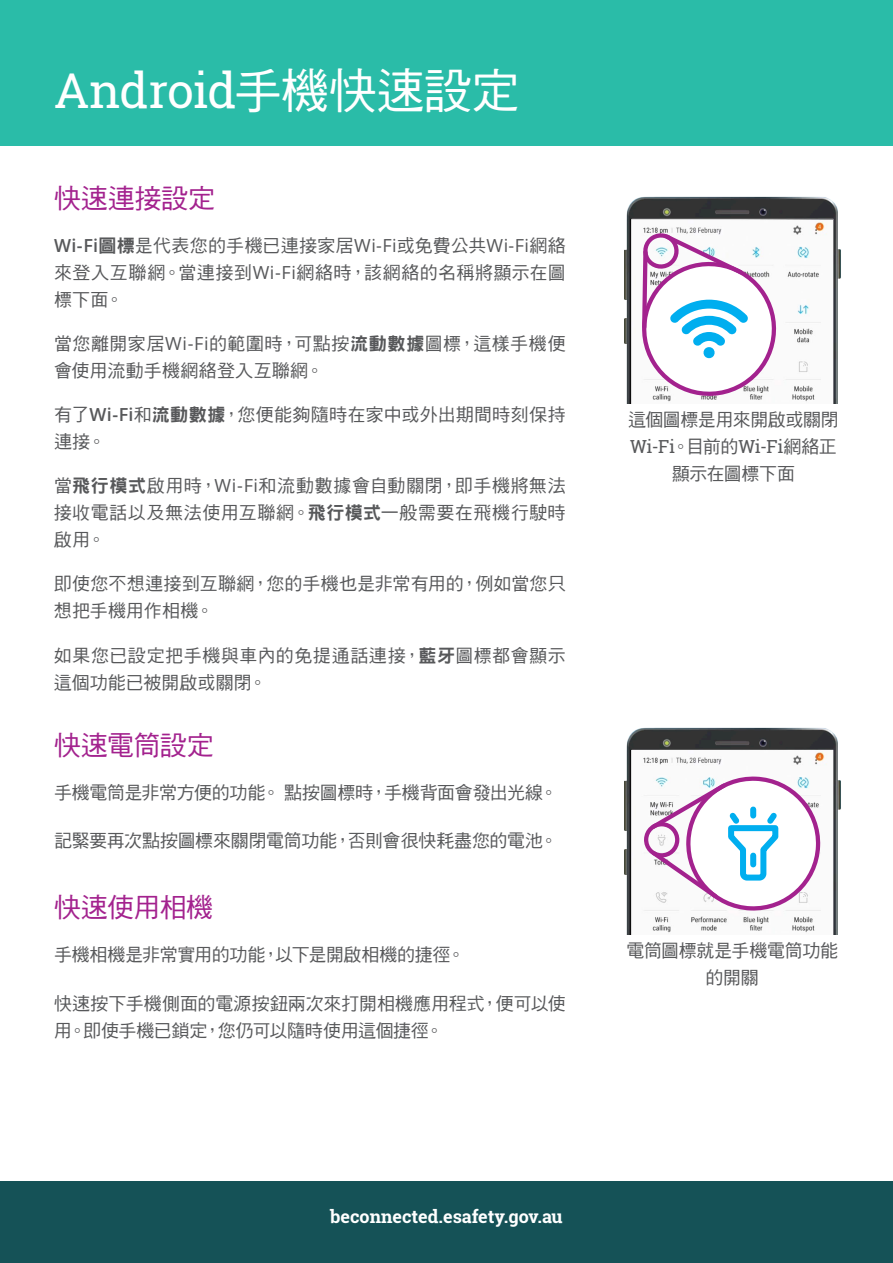
<style>
.page{position:relative;width:893px;height:1263px;background:#fff}
.page>*{position:absolute;margin:0;border:0;box-sizing:border-box;transform-origin:0 0}
.t1{font:48px "Roboto Slab";letter-spacing:-.02em;color:#fff}
.t2{font:27px "DF Hei Std W5";letter-spacing:-.015em;color:#a3228e}
.t3{font:18px/27px "DF Hei Std W5";letter-spacing:.005em;color:#57585a}
.t4{font:18px/27px "DF Hei Std W5";letter-spacing:.025em;color:#57585a}
.t5{font:18px "DF Hei Std W5";letter-spacing:-.015em;color:#57585a}
.t6{font:18px/27px "DF Hei Std W5";letter-spacing:-.02em;color:#57585a;text-align:center}
.t7{font:700 18px "Roboto Slab";color:#fff}
.t8{font:18px "Roboto Slab";letter-spacing:-.015em;color:#57585a}
.t9{font:18px "DF Hei Std W5";letter-spacing:-.025em;color:#57585a}
.t10{font:18px "DF Hei Std W5";letter-spacing:-.03em;color:#57585a}
.s1{font-family:"DF Hei Std W5"}
.s2{font-family:"Open Sans";font-weight:600}
.s3{font-family:"DF Hei Std W9"}
.s4{font-family:"Open Sans"}
</style>
<div class="page">
<div style="left:0;top:1181px;width:893px;height:82px;background:#155257"></div>
<div style="left:0;top:0;width:893px;height:145px;background:#2abca8"></div>
<img style="left:624px;top:196px;width:217px;height:208px">
<img style="left:632px;top:220px;width:200px;height:184px">
<svg style="left:635px;top:230px;width:148px;height:173px"></svg>
<img style="left:624px;top:727px;width:217px;height:207px">
<img style="left:632px;top:750px;width:200px;height:184px">
<div style="left:644px;top:822px;width:36px;height:36px;border:4px solid #a3228e;border-radius:50%"></div>
<svg style="left:647px;top:773px;width:177px;height:140px"></svg>
<h1 class="t1" style="left:54px;top:58px;width:467px">Android<span class="s1">手機快速設定</span></h1>
<h2 class="t2" style="left:54px;top:184px;width:163px">快速連接設定</h2>
<p class="t3" style="left:54px;top:232px;width:513px;text-align:justify"><span class="s2">Wi-Fi</span><span class="s3">圖標</span>是代表您的手機已連接家居<span class="s4">Wi-Fi</span>或免費公共<span class="s4">Wi-Fi</span>網絡來登入互聯網。當連接到<span class="s4">Wi-Fi</span>網絡時，該網絡的名稱將顯示在圖標下面。</p>
<p class="t4" style="left:54px;top:330px;width:513px">當您離開家居<span class="s4">Wi-Fi</span>的範圍時，可點按<span class="s3">流動數據</span>圖標，這樣手機便會使用流動手機網絡登入互聯網。</p>
<p class="t3" style="left:54px;top:401px;width:513px">有了<span class="s2">Wi-Fi</span>和<span class="s3">流動數據</span>，您便能夠隨時在家中或外出期間時刻保持連接。</p>
<p class="t3" style="left:54px;top:472px;width:513px;text-align:justify">當<span class="s3">飛行模式</span>啟用時，<span class="s4">Wi-Fi</span>和流動數據會自動關閉，即手機將無法接收電話以及無法使用互聯網。<span class="s3">飛行模式</span>一般需要在飛機行駛時啟用。</p>
<p class="t3" style="left:54px;top:570px;width:513px">即使您不想連接到互聯網，您的手機也是非常有用的，例如當您只想把手機用作相機。</p>
<p class="t4" style="left:54px;top:641px;width:513px">如果您已設定把手機與車內的免提通話連接，<span class="s3">藍牙</span>圖標都會顯示這個功能已被開啟或關閉。</p>
<h2 class="t2" style="left:54px;top:730px;width:161px">快速電筒設定</h2>
<p class="t5" style="left:54px;top:782px;width:505px">手機電筒是非常方便的功能。點按圖標時，手機背面會發出光線。</p>
<p class="t5" style="left:54px;top:831px;width:505px">記緊要再次點按圖標來關閉電筒功能，否則會很快耗盡您的電池。</p>
<h2 class="t2" style="left:54px;top:893px;width:161px">快速使用相機</h2>
<p class="t6" style="left:54px;top:941px;width:413px">手機相機是非常實用的功能，以下是開啟相機的捷徑。</p>
<p class="t3" style="left:54px;top:989px;width:513px">快速按下手機側面的電源按鈕兩次來打開相機應用程式，便可以使用。即使手機已鎖定，您仍可以隨時使用這個捷徑。</p>
<p class="t9" style="left:628px;top:410px;width:212px">這個圖標是用來開啟或關閉</p>
<p class="t8" style="left:630px;top:434px;width:208px">Wi-Fi<span class="s1">。目前的</span>Wi-Fi<span class="s1">網絡正</span></p>
<p class="t10" style="left:672px;top:464px;width:124px">顯示在圖標下面</p>
<p class="t6" style="left:626px;top:936px;width:213px">電筒圖標就是手機電筒功能的開關</p>
<p class="t7" style="left:330px;top:1204px;width:234px">beconnected.esafety.gov.au</p>
</div>
